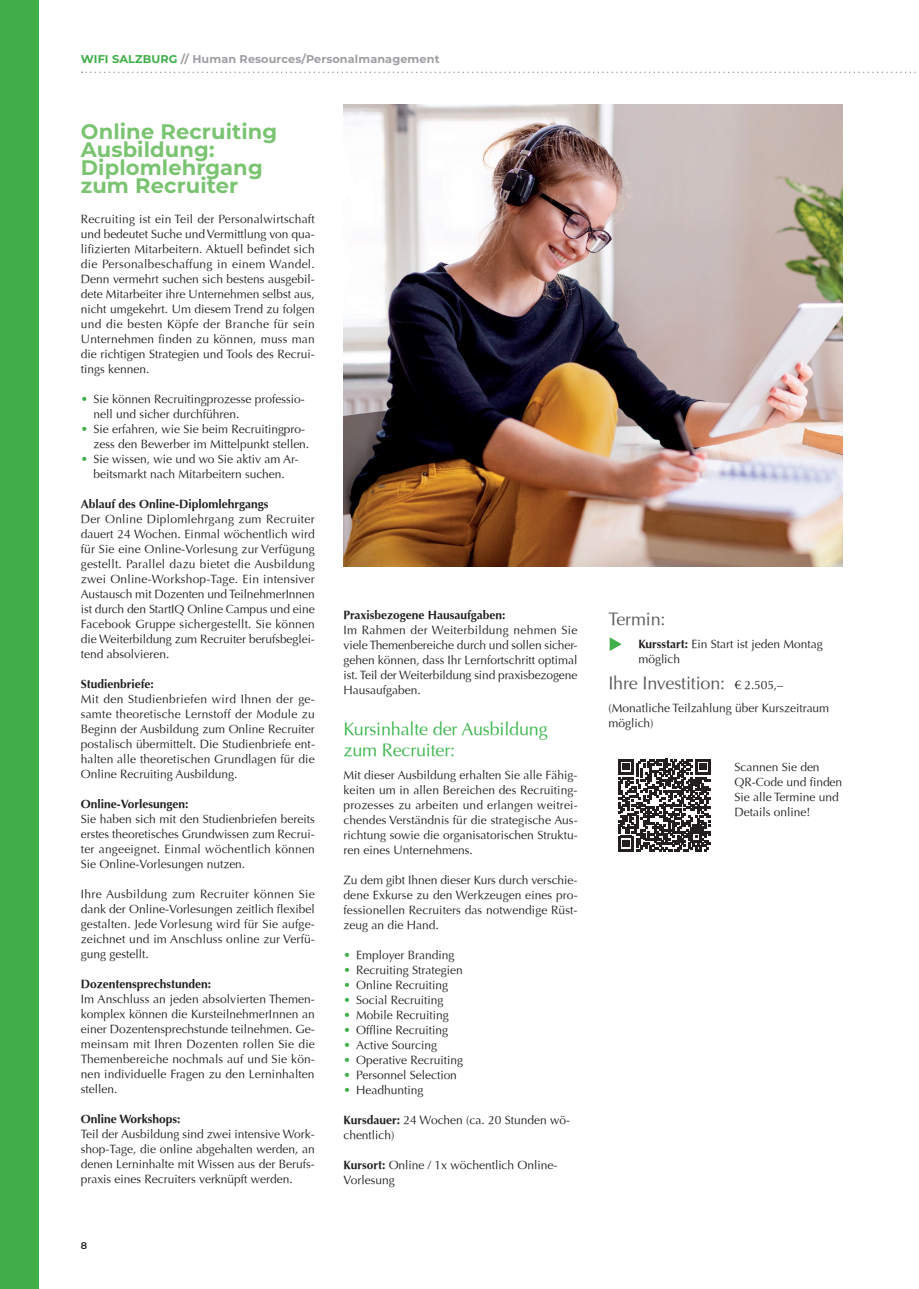
<style>
.page{position:relative;width:919px;height:1289px;background:#fff}
.page>*{position:absolute;margin:0;border:0;box-sizing:border-box;transform-origin:0 0}
.t1{font:700 21px/18px "Montserrat";letter-spacing:.005em;color:#7ac471}
.t2{font:18px/21px "Optima";letter-spacing:-.01em;color:#3ab54a}
.t3{font:18px "Optima";letter-spacing:-.01em;color:#57585a}
.t4{font:12px/15px "Optima";color:#231f20;text-align:justify}
.t5{font:700 12px "Optima";color:#231f20}
.t6{font:700 11.25px "Montserrat";letter-spacing:.01em;color:#9d9fa2}
.t7{font:600 9.75px "Montserrat";color:#231f20}
.s1{color:#40ae49}
.s2{font-weight:700}
.s3{font-size:12px;color:#231f20}
</style>
<div class="page">
<div style="left:0;top:0;width:38px;height:1288px;background:#40ae49"></div>
<svg style="left:82px;top:72px;width:834px;height:1px"></svg>
<svg style="left:618px;top:759px;width:92px;height:92px"></svg>
<img style="left:343px;top:104px;width:499px;height:462px">
<p class="t6" style="left:81px;top:51px;width:360px"><span class="s1">WIFI SALZBURG</span> // Human Resources/Personalmanagement</p>
<h1 class="t1" style="left:81px;top:121px;width:198px">Online Recruiting<br>Ausbildung:<br>Diplomlehrgang zum Recruiter</h1>
<p class="t4" style="left:81px;top:211px;width:235px">Recruiting ist ein Teil der Personalwirtschaft und bedeutet Suche und Vermittlung von qua&shy;lifizierten Mitarbeitern. Aktuell befindet sich die Personalbeschaffung in einem Wandel.<br>Denn vermehrt suchen sich bestens ausgebil&shy;dete Mitarbeiter ihre Unternehmen selbst aus, nicht umgekehrt. Um diesem Trend zu folgen und die besten Köpfe der Branche für sein Unternehmen finden zu können, muss man die richtigen Strategien und Tools des Recrui&shy;tings kennen.</p>
<p class="t4" style="left:94px;top:391px;width:212px;text-indent:-13px"><span class="s1">•</span> Sie können Recruitingprozesse professio&shy;nell und sicher durchführen.</p>
<p class="t4" style="left:94px;top:421px;width:217px;text-indent:-13px"><span class="s1">•</span> Sie erfahren, wie Sie beim Recruitingpro&shy;zess den Bewerber im Mittelpunkt stellen.</p>
<p class="t4" style="left:81px;top:451px;width:219px;text-align:center"><span class="s1">•</span> Sie wissen, wie und wo Sie aktiv am Ar&shy;beitsmarkt nach Mitarbeitern suchen.</p>
<p class="t5" style="left:81px;top:497px;width:189px">Ablauf des Online-Diplomlehrgangs</p>
<p class="t4" style="left:81px;top:511px;width:235px">Der Online Diplomlehrgang zum Recruiter dauert 24 Wochen. Einmal wöchentlich wird für Sie eine Online-Vorlesung zur Verfügung gestellt. Parallel dazu bietet die Ausbildung zwei Online-Workshop-Tage. Ein intensiver Austausch mit Dozenten und TeilnehmerInnen ist durch den StartIQ Online Campus und eine Facebook Gruppe sichergestellt. Sie können die Weiterbildung zum Recruiter berufsbeglei&shy;tend absolvieren.</p>
<p class="t5" style="left:81px;top:677px;width:74px">Studienbriefe:</p>
<p class="t4" style="left:81px;top:691px;width:236px">Mit den Studienbriefen wird Ihnen der ge&shy;samte theoretische Lernstoff der Module zu Beginn der Ausbildung zum Online Recruiter postalisch übermittelt. Die Studienbriefe ent&shy;halten alle theoretischen Grundlagen für die Online Recruiting Ausbildung.</p>
<p class="t5" style="left:81px;top:797px;width:109px">Online-Vorlesungen:</p>
<p class="t4" style="left:81px;top:811px;width:235px">Sie haben sich mit den Studienbriefen bereits erstes theoretisches Grundwissen zum Recrui&shy;ter angeeignet. Einmal wöchentlich können Sie Online-Vorlesungen nutzen.</p>
<p class="t4" style="left:81px;top:886px;width:235px">Ihre Ausbildung zum Recruiter können Sie dank der Online-Vorlesungen zeitlich flexibel gestalten. Jede Vorlesung wird für Sie aufge&shy;zeichnet und im Anschluss online zur Verfü&shy;gung gestellt.</p>
<p class="t5" style="left:81px;top:977px;width:132px">Dozentensprechstunden:</p>
<p class="t4" style="left:81px;top:991px;width:235px">Im Anschluss an jeden absolvierten Themen&shy;komplex können die KursteilnehmerInnen an einer Dozentensprechstunde teilnehmen. Ge&shy;meinsam mit Ihren Dozenten rollen Sie die Themenbereiche nochmals auf und Sie kön&shy;nen individuelle Fragen zu den Lerninhalten stellen.</p>
<p class="t5" style="left:81px;top:1112px;width:101px">Online Workshops:</p>
<p class="t4" style="left:81px;top:1126px;width:235px">Teil der Ausbildung sind zwei intensive Work&shy;shop-Tage, die online abgehalten werden, an denen Lerninhalte mit Wissen aus der Berufs&shy;praxis eines Recruiters verknüpft werden.</p>
<p class="t7" style="left:81px;top:1238px;width:8px">8</p>
<p class="t5" style="left:343px;top:608px;width:163px">Praxisbezogene Hausaufgaben:</p>
<p class="t4" style="left:343px;top:623px;width:235px">Im Rahmen der Weiterbildung nehmen Sie viele Themenbereiche durch und sollen sicher&shy;gehen können, dass Ihr Lernfortschritt optimal ist. Teil der Weiterbildung sind praxisbezogene Hausaufgaben.</p>
<h2 class="t2" style="left:343px;top:718px;width:206px">Kursinhalte der Ausbildung zum Recruiter:</h2>
<p class="t4" style="left:343px;top:767px;width:236px">Mit dieser Ausbildung erhalten Sie alle Fähig&shy;keiten um in allen Bereichen des Recruiting&shy;prozesses zu arbeiten und erlangen weitrei&shy;chendes Verständnis für die strategische Aus&shy;richtung sowie die organisatorischen Struktu&shy;ren eines Unternehmens.</p>
<p class="t4" style="left:343px;top:872px;width:235px">Zu dem gibt Ihnen dieser Kurs durch verschie&shy;dene Exkurse zu den Werkzeugen eines pro&shy;fessionellen Recruiters das notwendige Rüst&shy;zeug an die Hand.</p>
<p class="t4" style="left:343px;top:947px;width:112px"><span class="s1">•</span> Employer Branding</p>
<p class="t4" style="left:343px;top:962px;width:121px"><span class="s1">•</span> Recruiting Strategien</p>
<p class="t4" style="left:343px;top:977px;width:106px"><span class="s1">•</span> Online Recruiting</p>
<p class="t4" style="left:343px;top:992px;width:101px"><span class="s1">•</span> Social Recruiting</p>
<p class="t4" style="left:343px;top:1007px;width:107px"><span class="s1">•</span> Mobile Recruiting</p>
<p class="t4" style="left:343px;top:1022px;width:106px"><span class="s1">•</span> Offline Recruiting</p>
<p class="t4" style="left:343px;top:1037px;width:95px"><span class="s1">•</span> Active Sourcing</p>
<p class="t4" style="left:343px;top:1052px;width:121px"><span class="s1">•</span> Operative Recruiting</p>
<p class="t4" style="left:343px;top:1067px;width:115px"><span class="s1">•</span> Personnel Selection</p>
<p class="t4" style="left:343px;top:1082px;width:82px"><span class="s1">•</span> Headhunting</p>
<p class="t4" style="left:343px;top:1112px;width:228px"><span class="s2">Kursdauer:</span> 24 Wochen (ca. 20 Stunden wö&shy;chentlich)</p>
<p class="t4" style="left:343px;top:1157px;width:215px"><span class="s2">Kursort:</span> Online / 1x wöchentlich Online-<br>Vorlesung</p>
<h2 class="t3" style="left:608px;top:608px;width:59px">Termin:</h2>
<p class="t4" style="left:638px;top:637px;width:186px;text-indent:-30px"><span class="s1">◆</span> <span class="s2">Kursstart:</span> Ein Start ist jeden Montag möglich</p>
<h2 class="t3" style="left:608px;top:672px;width:176px">Ihre Investition: <span class="s3">€ 2.505,–</span></h2>
<p class="t4" style="left:608px;top:700px;width:222px">(Monatliche Teilzahlung über Kurszeitraum möglich)</p>
<p class="t4" style="left:734px;top:759px;width:109px;text-align:left">Scannen Sie den<br>QR-Code und finden<br>Sie alle Termine und<br>Details online!</p>
</div>
